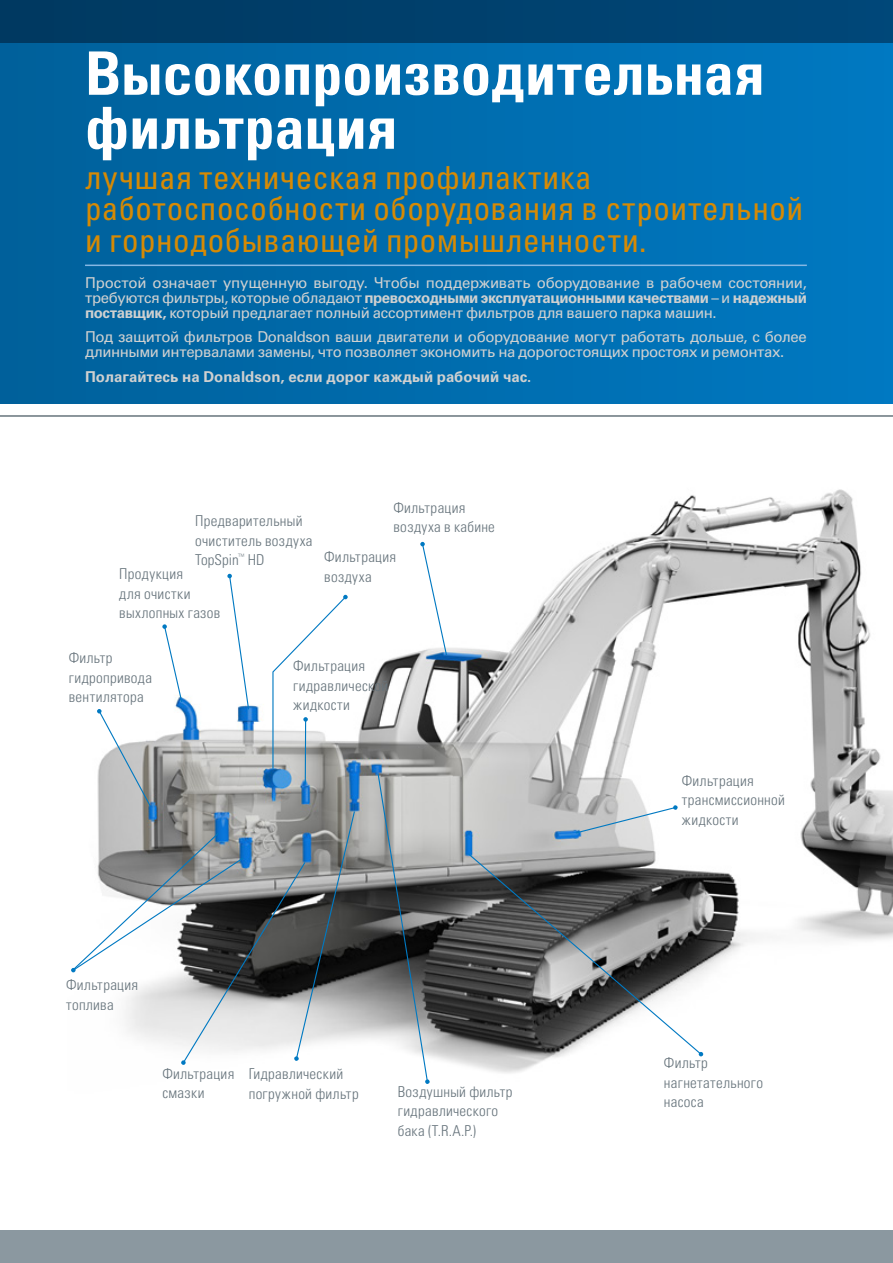
<style>
.page{position:relative;width:893px;height:1263px;background:#fff}
.page>*{position:absolute;margin:0;border:0;box-sizing:border-box;transform-origin:0 0}
.t1{font:60px/54px "Univers LTCYR 67 Bold Cond";color:#fff}
.H2_22pt{font:condensed 33px/31.5px "Univers LTCYR 57";letter-spacing:.015em;color:#d68a04}
.Intro{font:15px/15px "Univers LTCYR 55 Roman";letter-spacing:-.025em;color:#cfd0d0;text-align:justify}
.D-Bodytekst{font:15px/19.5px "Univers LTCYR 47 Light Cond";letter-spacing:.02em;color:#67747c}
.Intro-2{font:700 15px "Univers LTCYR 65";color:#cfd0d0}
.s1{font-family:"Univers LTCYR 65";font-weight:700}
</style>
<div class="page">
<img style="left:229px;top:489px;width:664px;height:584px">
<svg style="left:420px;top:542px;width:28px;height:114px"></svg>
<svg style="left:377px;top:773px;width:53px;height:311px"></svg>
<svg style="left:467px;top:852px;width:236px;height:204px"></svg>
<svg style="left:698px;top:1052px;width:5px;height:5px"></svg>
<svg style="left:574px;top:805px;width:104px;height:29px"></svg>
<svg style="left:71px;top:574px;width:285px;height:491px"></svg>
<div style="left:0;top:0;width:893px;height:404px;background:linear-gradient(to right,#00609a,#0079c2)"></div>
<div style="left:0;top:1230px;width:893px;height:33px;background:#8b98a0"></div>
<hr style="left:892px;top:0;width:1px;height:404px;background:#004b79">
<svg style="left:892px;top:152px;width:1px;height:85px"></svg>
<div style="left:0;top:0;width:893px;height:43px;background:#00406d"></div>
<hr style="left:0;top:415px;width:893px;height:2px;background:#67747c">
<hr style="left:85px;top:265px;width:722px;height:1px;background:#86b7e3">
<h1 class="t1" style="left:85px;top:45px;width:681px">Высокопроизводительная фильтрация</h1>
<p class="H2_22pt" style="left:85px;top:160px;width:719px">лучшая техническая профилактика работоспособности оборудования в строительной и горнодобывающей промышленности.</p>
<p class="Intro" style="left:85px;top:275px;width:723px">Простой означает упущенную выгоду. Чтобы поддерживать оборудование в рабочем состоянии, требуются фильтры, которые обладают <span class="s1">превосходными эксплуатационными качествами</span> – и <span class="s1">надежный поставщик,</span> который предлагает полный ассортимент фильтров для вашего парка машин.</p>
<p class="Intro" style="left:85px;top:328px;width:723px">Под защитой фильтров Donaldson ваши двигатели и оборудование могут работать дольше, с более длинными интервалами замены, что позволяет экономить на дорогостоящих простоях и ремонтах.</p>
<p class="Intro-2" style="left:85px;top:366px;width:448px">Полагайтесь на Donaldson, если дорог каждый рабочий час.</p>
<p class="D-Bodytekst" style="left:195px;top:510px;width:119px">Предварительный очиститель воздуха<br>TopSpin<sup>™</sup> HD</p>
<p class="D-Bodytekst" style="left:119px;top:563px;width:103px">Продукция<br>для очистки выхлопных газов</p>
<p class="D-Bodytekst" style="left:393px;top:497px;width:103px">Фильтрация воздуха в кабине</p>
<p class="D-Bodytekst" style="left:324px;top:546px;width:73px">Фильтрация воздуха</p>
<p class="D-Bodytekst" style="left:69px;top:647px;width:85px">Фильтр гидропривода вентилятора</p>
<p class="D-Bodytekst" style="left:293px;top:655px;width:97px">Фильтрация гидравлической жидкости</p>
<p class="D-Bodytekst" style="left:66px;top:974px;width:73px">Фильтрация топлива</p>
<p class="D-Bodytekst" style="left:162px;top:1063px;width:73px">Фильтрация смазки</p>
<p class="D-Bodytekst" style="left:249px;top:1063px;width:111px">Гидравлический погружной фильтр</p>
<p class="D-Bodytekst" style="left:398px;top:1081px;width:116px">Воздушный фильтр гидравлического бака (T.R.A.P.)</p>
<p class="D-Bodytekst" style="left:682px;top:770px;width:105px">Фильтрация трансмиссионной жидкости</p>
<p class="D-Bodytekst" style="left:664px;top:1052px;width:101px">Фильтр нагнетательного насоса</p>
</div>
